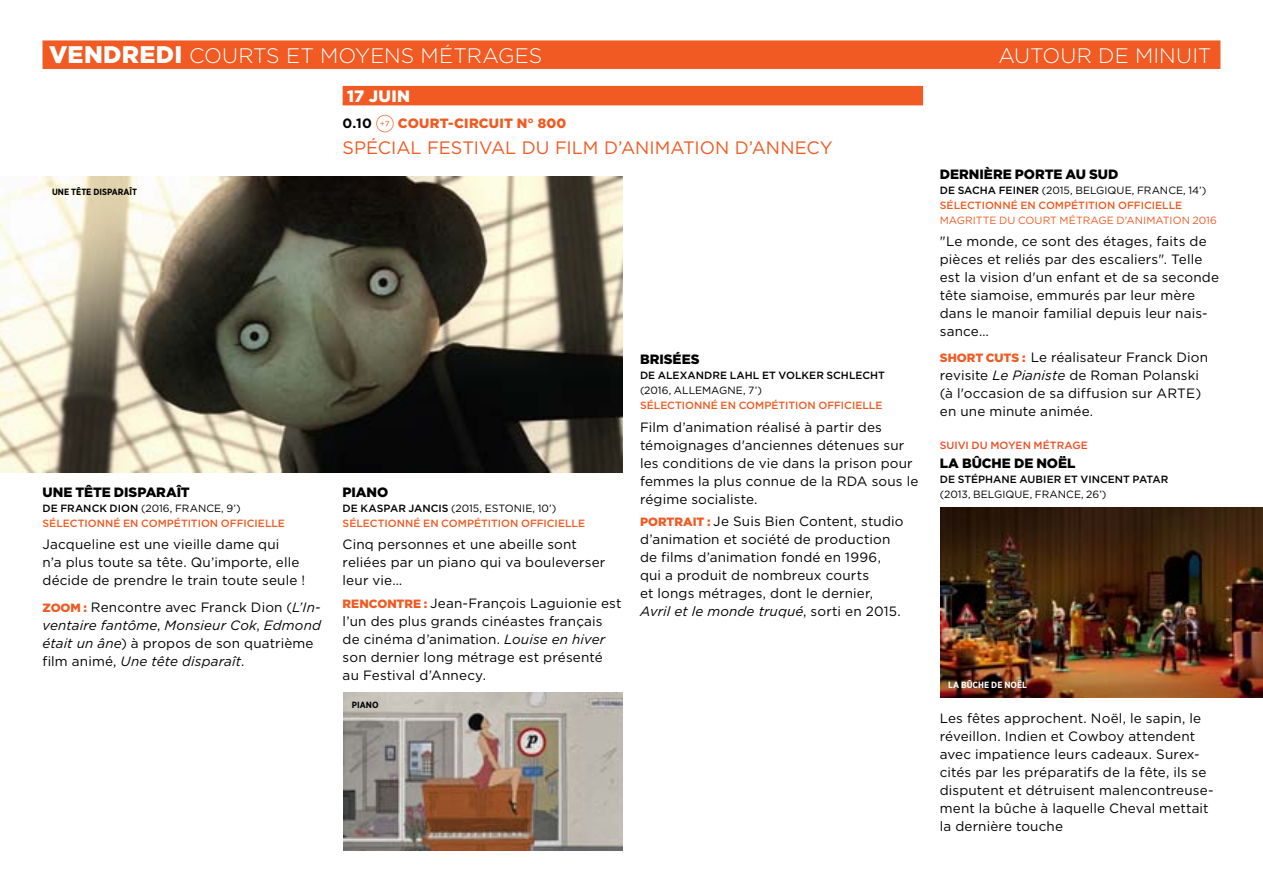
<style>
.page{position:relative;width:1263px;height:893px;background:#fff}
.page>*{position:absolute;margin:0;border:0;box-sizing:border-box;transform-origin:0 0}
.t1{font:900 24px "Gotham";color:#fff}
.t2{font:300 21px "Gotham";letter-spacing:.005em;color:#fff}
.t3{font:18px "Gotham";color:#f15a22}
.t4{font:900 16.5px "Gotham";color:#fff}
.t5{font:13.5px/18px "Gotham";letter-spacing:.015em;color:#000}
.t6{font:italic 13.5px/18px "Gotham";letter-spacing:.01em;color:#000}
.t7{font:900 13.5px "Gotham";letter-spacing:-.005em;color:#000}
.t8{font:900 13.5px "Gotham";letter-spacing:.015em;color:#f15a22}
.t9{font:700 13.5px "Gotham";color:#000}
.t10{font:500 10.5px/15px "Gotham";color:#f15a22}
.t11{font:500 10.5px "Gotham";letter-spacing:.005em;color:#000}
.t12{font:10.5px "Gotham";letter-spacing:-.005em;color:#000}
.t13{font:10.5px "Gotham";letter-spacing:.005em;color:#f15a22}
.t14{font:500 10.5px "Gotham";color:#f04e23}
.t15{font:700 9px "Gotham Narrow";color:#000}
.t16{font:700 9px "Gotham Narrow";color:#fff}
.s1{font-weight:300;font-size:21px}
.s2{color:#000}
.s3{font-weight:400;color:#000}
.s4{font-weight:900;font-style:normal;font-size:12px;color:#f15a22}
.s5{font-style:normal}
.s6{font-weight:900;font-size:12px;color:#f15a22}
.s7{font-style:italic}
</style>
<div class="page">
<div style="left:43px;top:40px;width:1177px;height:29px;background:#f15a22"></div>
<div style="left:343px;top:86px;width:580px;height:19px;background:#f15a22"></div>
<svg style="left:376px;top:115px;width:18px;height:17px"></svg>
<img style="left:0;top:177px;width:623px;height:296px">
<img style="left:343px;top:693px;width:280px;height:157px">
<img style="left:941px;top:507px;width:322px;height:190px">
<h1 class="t1" style="left:49px;top:38px;width:19px">VEN</h1>
<h1 class="t1" style="left:103px;top:38px;width:118px">DREDI <span class="s1">COUR</span></h1>
<h2 class="t2" style="left:253px;top:43px;width:132px">TS ET MOYENS</h2>
<h2 class="t2" style="left:421px;top:43px;width:123px">M ÉTRAGES</h2>
<h2 class="t2" style="left:998px;top:43px;width:61px">AU TOUR</h2>
<h2 class="t2" style="left:1098px;top:43px;width:115px">DE MINUIT</h2>
<p class="t4" style="left:347px;top:85px;width:62px">17 JUIN</p>
<p class="t9" style="left:343px;top:114px;width:31px">0.10</p>
<p class="t8" style="left:398px;top:114px;width:170px">COURT-CIRCUIT N° 800</p>
<h3 class="t3" style="left:343px;top:137px;width:491px">Spécial Festival du film d’animation d’Annecy</h3>
<p class="t15" style="left:52px;top:186px;width:87px">UNE TÊTE DISPARAÎT</p>
<p class="t7" style="left:43px;top:483px;width:149px">UNE TÊTE DISPARAÎT</p>
<p class="t10" style="left:43px;top:501px;width:244px"><span class="s2">DE FRANCK DION</span> <span class="s3">(2016, France, 9’)<br></span>SÉLECTIONNÉ EN COM PÉTITION OFFICIELLE</p>
<p class="t5" style="left:43px;top:535px;width:264px">Jacqueline est une vieille dame qui<br>n’a plus toute sa tête. Qu’importe, elle décide de prendre le train toute seule !</p>
<p class="t6" style="left:43px;top:598px;width:280px"><span class="s4">ZOOM :</span> <span class="s5">Rencontre avec Franck Dion (</span>L’In&shy;ventaire fantôme<span class="s5">,</span> Monsieur Cok<span class="s5">,</span> Edmond était un âne<span class="s5">) à propos de son quatrième film animé,</span> Une tête disparaît<span class="s5">.</span></p>
<p class="t7" style="left:343px;top:483px;width:47px">PIANO</p>
<p class="t10" style="left:343px;top:501px;width:244px"><span class="s2">DE KASPAR JANCIS</span> <span class="s3">(2015, Estonie, 10’)<br></span>SÉLECTIONNÉ EN COM PÉTITION OFFICIELLE</p>
<p class="t5" style="left:343px;top:535px;width:264px">Cinq personnes et une abeille sont reliées par un piano qui va bouleverser leur vie…</p>
<p class="t5" style="left:343px;top:593px;width:280px"><span class="s6">RENCONTRE :</span> Jean-François Laguionie est l’un des plus grands cinéastes français de cinéma d’animation. <span class="s7">Louise en hiver </span>son dernier long métrage est présenté au Festival d’Annecy.</p>
<p class="t15" style="left:352px;top:699px;width:28px">PIANO</p>
<p class="t7" style="left:640px;top:350px;width:61px">BRISÉES</p>
<p class="t11" style="left:640px;top:369px;width:246px">DE ALEXANDRE LAH L ET VOLKER SCH LECHT</p>
<p class="t12" style="left:640px;top:384px;width:123px">(2016, Allemagne, 7’)</p>
<p class="t10" style="left:640px;top:398px;width:244px">SÉLECTIONNÉ EN COM PÉTITION OFFICIELLE</p>
<p class="t5" style="left:640px;top:418px;width:280px">Film d’animation réalisé à partir des témoignages d'anciennes détenues sur les conditions de vie dans la prison pour femmes la plus connue de la RDA sous le régime socialiste.</p>
<p class="t5" style="left:640px;top:512px;width:265px"><span class="s6">PORTRAIT :</span> Je Suis B ien Content, studio d’animation et société de production de films d’animation fondé en 1996, qui a produit de nombreux courts<br>et longs métrages, dont le dernier, <span class="s7">Avril et le monde truqué</span>, sorti en 2015.</p>
<p class="t7" style="left:940px;top:165px;width:169px">DERNIÈRE PORTE AU SUD</p>
<p class="t10" style="left:940px;top:183px;width:268px"><span class="s2">DE SACHA FEINER</span> <span class="s3">(2015, Belgique, France, 14’)<br></span>SÉLECTIONNÉ EN COM PÉTITION OFFICIELLE</p>
<p class="t13" style="left:940px;top:214px;width:279px">magritte du court m étrage d'animation 2016</p>
<p class="t5" style="left:940px;top:232px;width:281px">"Le monde, ce sont des étages, faits de pièces et reliés par des escaliers". Telle est la vision d'un enfant et de sa seconde tête siamoise, emmurés par leur mère dans le manoir familial depuis leur nais&shy;sance…</p>
<p class="t5" style="left:940px;top:347px;width:270px"><span class="s6">SHORT CUTS :</span> Le réalisateur Franck Dion revisite <span class="s7">Le Pianiste</span> de Roman Polanski (à l'occasion de sa diffusion sur ARTE) en une minute animée.</p>
<p class="t14" style="left:940px;top:438px;width:149px">SUIVI DU M OYEN M ÉTRAGE</p>
<p class="t7" style="left:940px;top:454px;width:137px">LA BÛCHE DE NOËL</p>
<p class="t11" style="left:940px;top:473px;width:230px">DE STÉPHANE AUBIER ET VINCENT PATAR</p>
<p class="t12" style="left:940px;top:488px;width:168px">(2013, B elgique, France, 26’)</p>
<p class="t16" style="left:948px;top:679px;width:80px">LA BÛCHE DE NOËL</p>
<p class="t5" style="left:940px;top:709px;width:275px">Les fêtes approchent. Noël, le sapin, le réveillon. I ndien et Cowboy attendent avec impatience leurs cadeaux. Surex&shy;cités par les préparatifs de la fête, ils se disputent et détruisent malencontreuse&shy;ment la bûche à laquelle Cheval mettait la dernière touche</p>
</div>
